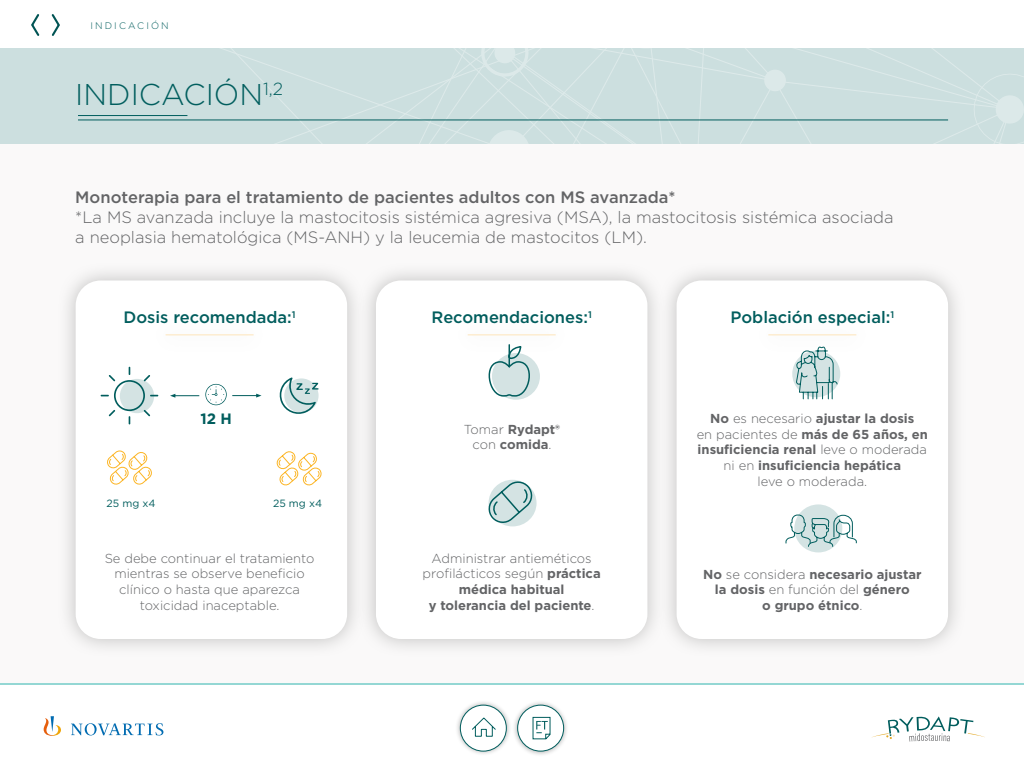
<style>
.page{position:relative;width:1024px;height:768px;background:#fff}
.page>*{position:absolute;margin:0;border:0;box-sizing:border-box;transform-origin:0 0}
.t1{font:300 30px "Gotham";color:#015e5e}
.t2{font:300 16.5px/19.8px "Gotham";color:#636466}
.t3{font:500 16.5px "Gotham";color:#636466}
.t4{font:500 16.5px "Gotham";color:#005d5d}
.t5{font:700 15px "Gotham";color:#005d5d}
.t6{font:700 13px/15.6px "Gotham";color:#636466;text-align:center}
.t7{font:300 13px/15.6px "Gotham";color:#636466;text-align:center}
.t8{font:10.5px "Gotham";color:#005d5d}
.t9{font:500 9.6px "Gotham";color:#005d5d}
.t10{font:300 9.5px "Gotham";letter-spacing:.22em;color:#005d5d}
.s1{font-weight:300}
</style>
<div class="page">
<div style="left:0;top:0;width:1024px;height:685px;background:#faf9f9"></div>
<div style="left:0;top:48px;width:69px;height:96px;background:#ccdfdf"></div>
<div style="left:69px;top:48px;width:116px;height:96px;background:#ccdfdf"></div>
<svg style="left:185px;top:48px;width:839px;height:96px;background:#ccdfdf"></svg>
<div style="left:58px;top:262px;width:307px;height:395px;background:#a8a8a7;opacity:.7"></div>
<div style="left:76px;top:280px;width:271px;height:359px;background:#fff;border-radius:25px"></div>
<div style="left:358px;top:262px;width:308px;height:395px;background:#a8a8a7;opacity:.7"></div>
<div style="left:376px;top:280px;width:271px;height:359px;background:#fff;border-radius:25px"></div>
<div style="left:658px;top:262px;width:308px;height:395px;background:#a8a8a7;opacity:.7"></div>
<div style="left:677px;top:280px;width:271px;height:359px;background:#fff;border-radius:25px"></div>
<hr style="left:78px;top:119px;width:870px;height:1px;background:#005d5d">
<hr style="left:78px;top:115px;width:109px;height:1px;background:#005d5d">
<svg style="left:101px;top:367px;width:57px;height:57px"></svg>
<svg style="left:170px;top:394px;width:29px;height:4px"></svg>
<svg style="left:205px;top:384px;width:57px;height:21px"></svg>
<div style="left:792px;top:351px;width:48px;height:46px;background:#d4e3e3;border-radius:50%"></div>
<div style="left:794px;top:504px;width:48px;height:48px;background:#d4e3e3;border-radius:50%"></div>
<svg style="left:785px;top:514px;width:72px;height:34px"></svg>
<svg style="left:796px;top:354px;width:42px;height:46px"></svg>
<div style="left:492px;top:353px;width:48px;height:47px;background:#d4e3e3;border-radius:50%"></div>
<svg style="left:488px;top:354px;width:48px;height:43px"></svg>
<svg style="left:488px;top:480px;width:47px;height:46px"></svg>
<svg style="left:107px;top:450px;width:45px;height:35px"></svg>
<svg style="left:277px;top:451px;width:45px;height:35px"></svg>
<svg style="left:279px;top:377px;width:40px;height:37px"></svg>
<div style="left:0;top:0;width:1024px;height:48px;background:#fff"></div>
<svg style="left:51px;top:14px;width:9px;height:22px"></svg>
<svg style="left:31px;top:14px;width:9px;height:22px"></svg>
<svg style="left:871px;top:716px;width:114px;height:26px"></svg>
<svg style="left:44px;top:716px;width:119px;height:20px"></svg>
<hr style="left:0;top:683px;width:1024px;height:2px;background:#73ccc9">
<div style="left:512px;top:700px;width:57px;height:57px;background:#000;opacity:.27"></div>
<div style="left:518px;top:705px;width:46px;height:46px;background:#fff;border-radius:50%"></div>
<div style="left:517px;top:705px;width:47px;height:47px;border:1px solid #005d5d;border-radius:50%"></div>
<svg style="left:532px;top:716px;width:19px;height:24px"></svg>
<div style="left:455px;top:700px;width:57px;height:57px;background:#000;opacity:.27"></div>
<div style="left:460px;top:705px;width:46px;height:46px;background:#fff;border-radius:50%"></div>
<div style="left:460px;top:705px;width:47px;height:47px;border:1px solid #005d5d;border-radius:50%"></div>
<svg style="left:472px;top:717px;width:24px;height:20px"></svg>
<hr style="left:166px;top:334px;width:88px;height:1px;background:#fee5ba">
<div style="left:454px;top:316px;width:116px;height:38px;background:#fefefe"></div>
<hr style="left:468px;top:334px;width:88px;height:1px;background:#fee5ba">
<div style="left:754px;top:316px;width:116px;height:38px;background:#fdfdfd"></div>
<hr style="left:768px;top:334px;width:88px;height:1px;background:#fee5ba">
<p class="t10" style="left:91px;top:20px;width:80px">INDICACIÓN</p>
<h1 class="t1" style="left:75px;top:75px;width:209px">INDICACIÓN<sup>1,2</sup></h1>
<p class="t3" style="left:75px;top:186px;width:602px">Monoterapia para el tratamiento de pacientes adultos con MS avanzada*</p>
<p class="t2" style="left:75px;top:207px;width:820px">*La MS avanzada incluye la mastocitosis sistémica agresiva (MSA), la mastocitosis sistémica asociada a neoplasia hematológica (MS-ANH) y la leucemia de mastocitos (LM).</p>
<p class="t4" style="left:432px;top:306px;width:162px">Recomendaciones:<sup>1</sup></p>
<p class="t4" style="left:731px;top:306px;width:161px">Población especial:</p>
<p class="t4" style="left:123px;top:306px;width:174px">Dosis recomendada:<sup>1</sup></p>
<p class="t9" style="left:890px;top:308px;width:5px">1</p>
<p class="t5" style="left:200px;top:408px;width:33px">12 H</p>
<p class="t8" style="left:106px;top:496px;width:51px">25 mg x4</p>
<p class="t8" style="left:273px;top:496px;width:51px">25 mg x4</p>
<p class="t7" style="left:105px;top:550px;width:211px">Se debe continuar el tratamiento mientras se observe beneficio clínico o hasta que aparezca toxicidad inaceptable.</p>
<p class="t6" style="left:464px;top:421px;width:98px"><span class="s1">Tomar</span> Rydapt® <span class="s1">con</span> comida<span class="s1">.</span></p>
<p class="t6" style="left:697px;top:411px;width:233px">No <span class="s1">es necesario</span> ajustar la dosis<br><span class="s1">en pacientes de</span> más de 65 años, en insuficiencia renal <span class="s1">leve o moderada ni en</span> insuficiencia hepática<br><span class="s1">leve o moderada.</span></p>
<p class="t6" style="left:423px;top:550px;width:180px"><span class="s1">Administrar antieméticos profilácticos según</span> práctica médica habitual<br>y tolerancia del paciente<span class="s1">.</span></p>
<p class="t6" style="left:703px;top:566px;width:220px">No <span class="s1">se considera</span> necesario ajustar la dosis <span class="s1">en función del</span> género<br>o grupo étnico<span class="s1">.</span></p>
</div>
